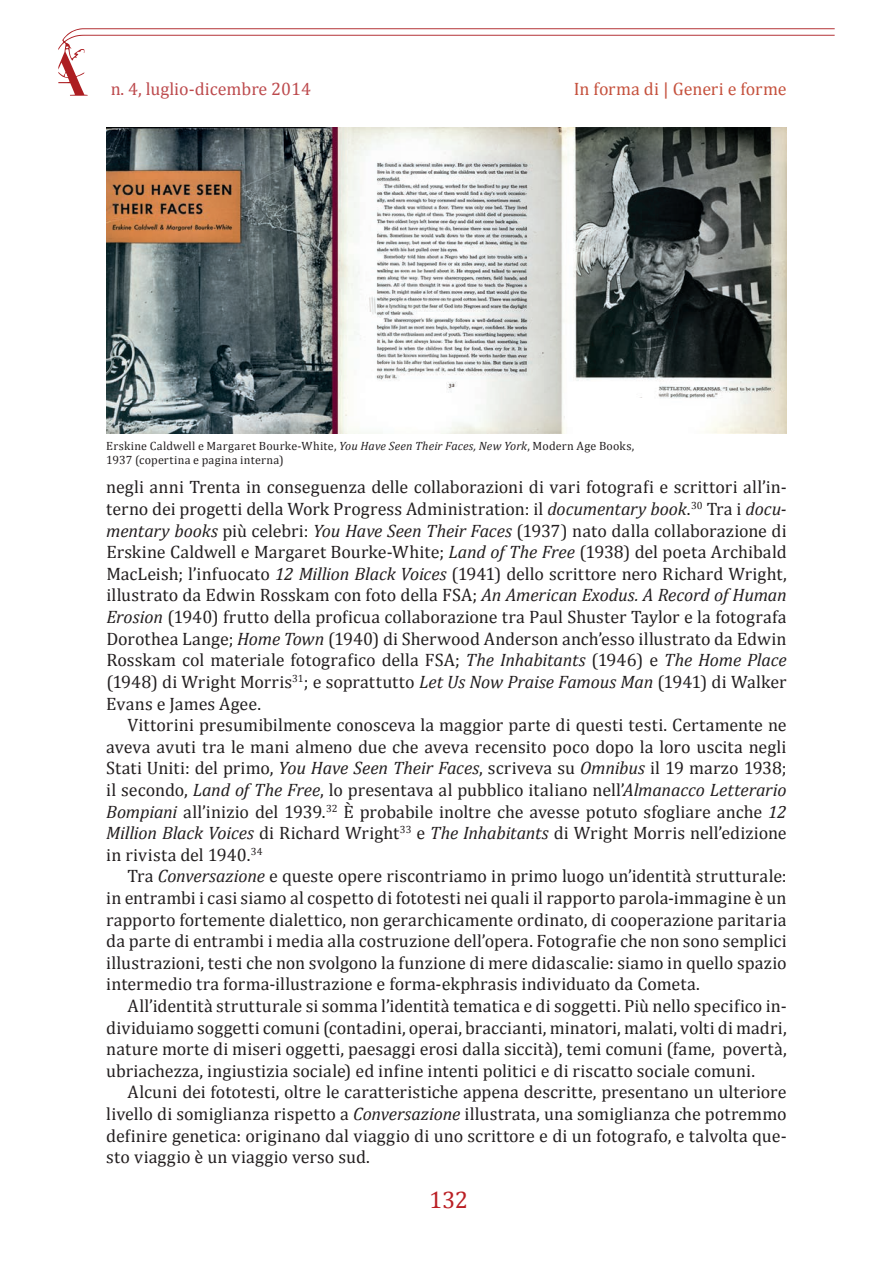
<style>
.page{position:relative;width:893px;height:1263px;background:#fff}
.page>*{position:absolute;margin:0;border:0;box-sizing:border-box;transform-origin:0 0}
.t1{font:24px "Cambria";color:#ba1f24}
.t2{font:18px/21.6px "Cambria";letter-spacing:.005em;color:#231f20;text-align:justify}
.t3{font:18px "Cambria";color:#ac1d21}
.t4{font:18px "Cambria";color:#c5513d}
.t5{font:12px/14.4px "Cambria";letter-spacing:.02em;color:#231f20}
.s1{font-style:italic}
</style>
<div class="page">
<svg style="left:58px;top:28px;width:777px;height:68px"></svg>
<svg style="left:65px;top:73px;width:3px;height:4px"></svg>
<img style="left:106px;top:128px;width:681px;height:305px">
<p class="t3" style="left:110px;top:78px;width:202px">n. 4, luglio-dicembre 2014</p>
<p class="t4" style="left:574px;top:78px;width:214px">In forma di | Generi e forme</p>
<p class="t5" style="left:106px;top:438px;width:529px">Erskine Caldwell e Margaret Bourke-White, <span class="s1">You Have Seen Their Faces, New York</span>, Modern Age Books,<br>1937 (copertina e pagina interna)</p>
<p class="t2" style="left:106px;top:476px;width:682px">negli anni Trenta in conseguenza delle collaborazioni di vari fotografi e scrittori all’in&shy;terno dei progetti della Work Progress Administration: il <span class="s1">documentary book</span>.<sup>30</sup> Tra i <span class="s1">docu&shy;mentary books</span> più celebri: <span class="s1">You Have Seen Their Faces</span> (1937) nato dalla collaborazione di Erskine Caldwell e Margaret Bourke-White; <span class="s1">Land of The Free</span> (1938) del poeta Archibald MacLeish; l’infuocato <span class="s1">12 Million Black Voices</span> (1941) dello scrittore nero Richard Wright, illustrato da Edwin Rosskam con foto della FSA; <span class="s1">An American Exodus. A Record of Human Erosion</span> (1940) frutto della proficua collaborazione tra Paul Shuster Taylor e la fotografa Dorothea Lange; <span class="s1">Home Town</span> (1940) di Sherwood Anderson anch’esso illustrato da Edwin Rosskam col materiale fotografico della FSA; <span class="s1">The Inhabitants</span> (1946) e <span class="s1">The Home Place </span>(1948) di Wright Morris<sup>31</sup>; e soprattutto <span class="s1">Let Us Now Praise Famous Man</span> (1941) di Walker Evans e James Agee.</p>
<p class="t2" style="left:106px;top:714px;width:682px;text-indent:21px">Vittorini presumibilmente conosceva la maggior parte di questi testi. Certamente ne aveva avuti tra le mani almeno due che aveva recensito poco dopo la loro uscita negli Stati Uniti: del primo, <span class="s1">You Have Seen Their Faces</span>, scriveva su <span class="s1">Omnibus</span> il 19 marzo 1938; il secondo, <span class="s1">Land of The Free</span>, lo presentava al pubblico italiano nell’<span class="s1">Almanacco Letterario Bompiani</span> all’inizio del 1939.<sup>32</sup> È probabile inoltre che avesse potuto sfogliare anche <span class="s1">12<br>Million Black Voices</span> di Richard Wright<sup>33</sup> e <span class="s1">The Inhabitants</span> di Wright Morris nell’edizione in rivista del 1940.<sup>34</sup></p>
<p class="t2" style="left:106px;top:865px;width:682px;text-indent:21px">Tra <span class="s1">Conversazione</span> e queste opere riscontriamo in primo luogo un’identità strutturale: in entrambi i casi siamo al cospetto di fototesti nei quali il rapporto parola-immagine è un rapporto fortemente dialettico, non gerarchicamente ordinato, di cooperazione paritaria da parte di entrambi i media alla costruzione dell’opera. Fotografie che non sono semplici illustrazioni, testi che non svolgono la funzione di mere didascalie: siamo in quello spazio intermedio tra forma-illustrazione e forma-ekphrasis individuato da Cometa.</p>
<p class="t2" style="left:106px;top:995px;width:682px;text-indent:21px">All’identità strutturale si somma l’identità tematica e di soggetti. Più nello specifico in&shy;dividuiamo soggetti comuni (contadini, operai, braccianti, minatori, malati, volti di madri, nature morte di miseri oggetti, paesaggi erosi dalla siccità), temi comuni (fame, povertà, ubriachezza, ingiustizia sociale) ed infine intenti politici e di riscatto sociale comuni.</p>
<p class="t2" style="left:106px;top:1081px;width:682px;text-indent:21px">Alcuni dei fototesti, oltre le caratteristiche appena descritte, presentano un ulteriore livello di somiglianza rispetto a <span class="s1">Conversazione</span> illustrata, una somiglianza che potremmo definire genetica: originano dal viaggio di uno scrittore e di un fotografo, e talvolta que&shy;sto viaggio è un viaggio verso sud.</p>
<h1 class="t1" style="left:429px;top:1186px;width:40px">132</h1>
</div>
